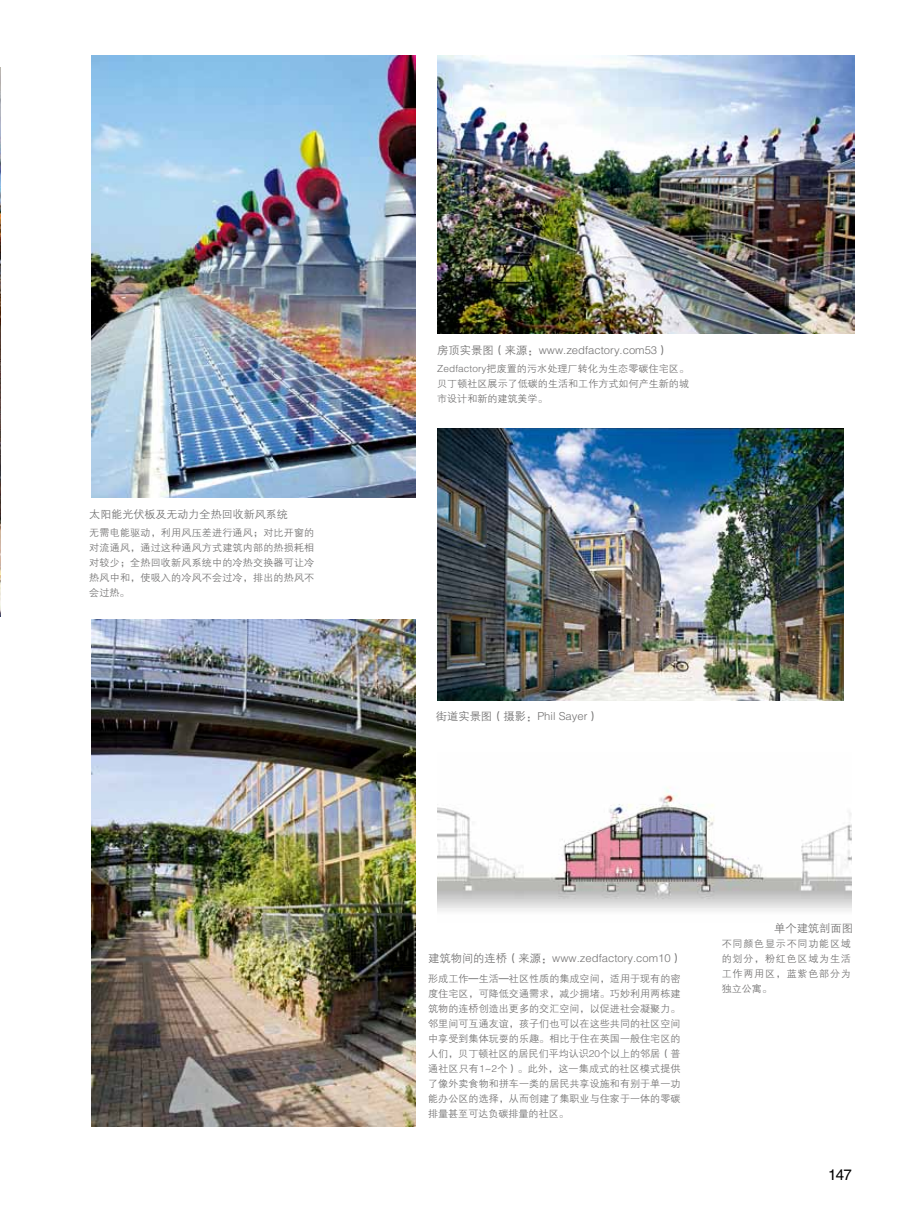
<style>
.page{position:relative;width:906px;height:1212px;background:#fff}
.page>*{position:absolute;margin:0;border:0;box-sizing:border-box;transform-origin:0 0}
.t1{font:15.15px "FZHTJW GB1 0";color:#000}
.t2{font:10.95px "FZZDXJW GB1 0";color:#727171}
.t3{font:10.65px "FZZDXJW GB1 0";color:#727171}
.t4{font:9.75px/15px "FZZDXJW GB1 0";letter-spacing:.005em;color:#727171;text-align:justify}
</style>
<div class="page">
<img style="left:92px;top:55px;width:323px;height:442px">
<img style="left:437px;top:55px;width:418px;height:279px">
<img style="left:437px;top:429px;width:407px;height:272px">
<img style="left:92px;top:619px;width:323px;height:508px">
<img style="left:437px;top:787px;width:414px;height:124px">
<img style="left:0;top:67px;width:1px;height:550px">
<p class="t3" style="left:89px;top:509px;width:200px">太阳能光伏板及无动力全热回收新风系统</p>
<p class="t4" style="left:89px;top:525px;width:226px">无需电能驱动，利用风压差进行通风；对比开窗的对流通风，通过这种通风方式建筑内部的热损耗相对较少；全热回收新风系统中的冷热交换器可让冷热风中和，使吸入的冷风不会过冷，排出的热风不会过热。</p>
<p class="t2" style="left:437px;top:344px;width:233px">房顶实景图（来源：www.zedfactory.com53）</p>
<p class="t4" style="left:437px;top:361px;width:253px">Zedfactory把废置的污水处理厂转化为生态零碳住宅区。贝丁顿社区展示了低碳的生活和工作方式如何产生新的城市设计和新的建筑美学。</p>
<p class="t2" style="left:436px;top:710px;width:164px">街道实景图（摄影：Phil Sayer）</p>
<p class="t2" style="left:428px;top:952px;width:255px">建筑物间的连桥（来源：www.zedfactory.com10）</p>
<p class="t4" style="left:428px;top:972px;width:254px">形成工作—生活—社区性质的集成空间，适用于现有的密度住宅区，可降低交通需求，减少拥堵。巧妙利用两栋建筑物的连桥创造出更多的交汇空间，以促进社会凝聚力。邻里间可互通友谊，孩子们也可以在这些共同的社区空间中享受到集体玩耍的乐趣。相比于住在英国一般住宅区的人们，贝丁顿社区的居民们平均认识20个以上的邻居（普通社区只有1~2个）。此外，这一集成式的社区模式提供了像外卖食物和拼车一类的居民共享设施和有别于单一功能办公区的选择，从而创建了集职业与住家于一体的零碳排量甚至可达负碳排量的社区。</p>
<p class="t2" style="left:774px;top:922px;width:80px">单个建筑剖面图</p>
<p class="t4" style="left:722px;top:936px;width:131px">不同颜色显示不同功能区域的划分，粉红色区域为生活工作两用区，蓝紫色部分为独立公寓。</p>
<h1 class="t1" style="left:828px;top:1166px;width:25px">147</h1>
</div>
